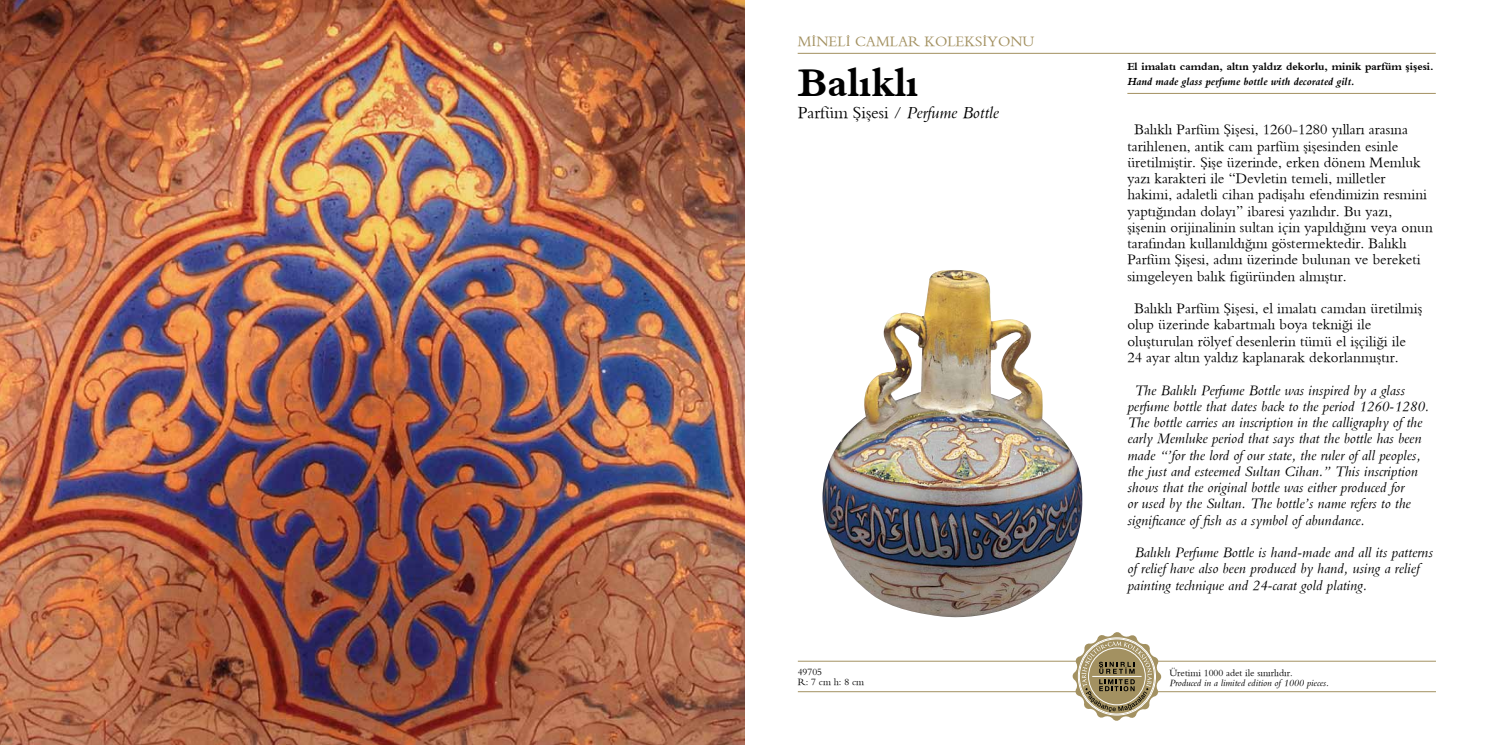
<style>
.page{position:relative;width:1489px;height:745px;background:#fff}
.page>*{position:absolute;margin:0;border:0;box-sizing:border-box;transform-origin:0 0}
.t1{font:700 42.5px "Bembo";color:#000}
.t2{font:17.5px "Bembo";color:#000}
.t3{font:15px/16.2px "Bembo";color:#000}
.t4{font:italic 15px/16.2px "Bembo";color:#000}
.t5{font:15px "Bembo";color:#a39161}
.t6{font:700 11.25px "Bembo";color:#000}
.t7{font:italic 700 11.25px "Bembo";color:#000}
.t8{font:10px/10px "Bembo";color:#000}
.t9{font:italic 10px "Bembo";color:#000}
.s1{font-style:italic}
</style>
<div class="page">
<img style="left:0;top:0;width:744px;height:744px">
<img style="left:822px;top:270px;width:261px;height:348px">
<hr style="left:1127px;top:93px;width:308px;height:1px;background:#a39161">
<hr style="left:797px;top:53px;width:638px;height:1px;background:#a39161">
<hr style="left:797px;top:660px;width:638px;height:1px;background:#a39161">
<hr style="left:797px;top:691px;width:638px;height:1px;background:#a39161">
<svg style="left:1071px;top:632px;width:90px;height:89px"></svg>
<p class="t5" style="left:797px;top:32px;width:238px">MİNELİ CAMLAR KOLEKSİYONU</p>
<h1 class="t1" style="left:797px;top:57px;width:122px">Balıklı</h1>
<p class="t2" style="left:797px;top:102px;width:203px">Parfüm Şişesi / <span class="s1">Perfume Bottle</span></p>
<p class="t8" style="left:797px;top:666px;width:68px">49705<br>R: 7 cm h: 8 cm</p>
<p class="t6" style="left:1127px;top:59px;width:308px">El imalatı camdan, altın yaldız dekorlu, minik parfüm şişesi.</p>
<p class="t7" style="left:1127px;top:74px;width:229px">Hand made glass perfume bottle with decorated gilt.</p>
<p class="t3" style="left:1127px;top:121px;width:307px;text-indent:7px">Balıklı Parfüm Şişesi, 1260-1280 yılları arasına tarihlenen, antik cam parfüm şişesinden esinle üretilmiştir. Şişe üzerinde, erken dönem Memluk yazı karakteri ile “Devletin temeli, milletler hakimi, adaletli cihan padişahı efendimizin resmini yaptığından dolayı” ibaresi yazılıdır. Bu yazı, şişenin orijinalinin sultan için yapıldığını veya onun tarafından kullanıldığını göstermektedir. Balıklı Parfüm Şişesi, adını üzerinde bulunan ve bereketi simgeleyen balık figüründen almıştır.</p>
<p class="t3" style="left:1127px;top:300px;width:296px;text-indent:7px">Balıklı Parfüm Şişesi, el imalatı camdan üretilmiş olup üzerinde kabartmalı boya tekniği ile oluşturulan rölyef desenlerin tümü el işçiliği ile 24 ayar altın yaldız kaplanarak dekorlanmıştır.</p>
<p class="t4" style="left:1127px;top:381px;width:303px;text-indent:7px">The Balıklı Perfume Bottle was inspired by a glass perfume bottle that dates back to the period 1260-1280.<br>The bottle carries an inscription in the calligraphy of the early Memluke period that says that the bottle has been made “’for the lord of our state, the ruler of all peoples, the just and esteemed Sultan Cihan.” This inscription shows that the original bottle was either produced for<br>or used by the Sultan. The bottle’s name refers to the significance of fish as a symbol of abundance.</p>
<p class="t4" style="left:1127px;top:543px;width:307px;text-indent:7px">Balıklı Perfume Bottle is hand-made and all its patterns of relief have also been produced by hand, using a relief painting technique and 24-carat gold plating.</p>
<p class="t8" style="left:1169px;top:666px;width:125px">Üretimi 1000 adet ile sınırlıdır.</p>
<p class="t9" style="left:1169px;top:676px;width:161px">Produced in a limited edition of 1000 pieces.</p>
</div>
